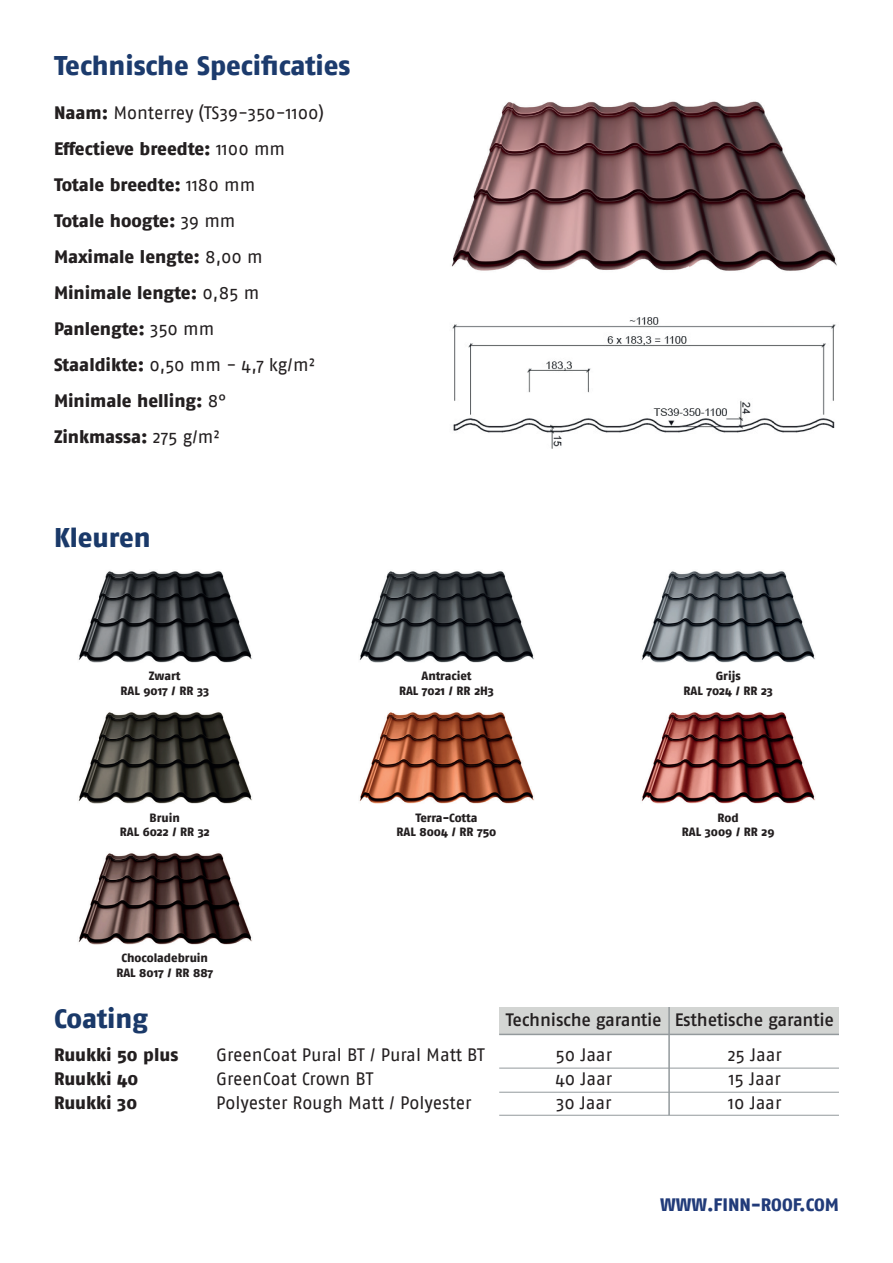
<style>
.page{position:relative;width:893px;height:1263px;background:#fff}
.page>*{position:absolute;margin:0;border:0;box-sizing:border-box;transform-origin:0 0}
.t1{font:800 27px "Fago Pro";color:#1c3b6d}
.t2{font:800 27px "Fago Pro";letter-spacing:-.005em;color:#1a3969}
.t3{font:800 18px/36px "Fago Pro";letter-spacing:-.005em;color:#231f20}
.t4{font:18px/24px "Fago Pro";letter-spacing:-.005em;color:#231f20;text-align:justify}
.t5{font:500 18px "Fago Pro";letter-spacing:-.015em;color:#231f20}
.t6{font:800 18px "Fago Pro";color:#213b79}
.t7{font:800 12px/14.4px "Fago Pro";color:#231f20;text-align:center}
.s1{font-weight:400}
</style>
<div class="page">
<img style="left:451px;top:101px;width:386px;height:170px">
<img style="left:452px;top:317px;width:384px;height:132px">
<img style="left:641px;top:571px;width:174px;height:92px">
<img style="left:641px;top:712px;width:174px;height:92px">
<img style="left:359px;top:571px;width:175px;height:92px">
<img style="left:359px;top:712px;width:175px;height:92px">
<img style="left:78px;top:571px;width:174px;height:92px">
<img style="left:78px;top:712px;width:174px;height:92px">
<img style="left:78px;top:853px;width:174px;height:92px">
<div style="left:499px;top:1007px;width:170px;height:27px;background:#d3d5d3"></div>
<div style="left:670px;top:1007px;width:169px;height:27px;background:#d3d5d3"></div>
<hr style="left:499px;top:1034px;width:340px;height:1px;background:#93999c">
<hr style="left:499px;top:1068px;width:340px;height:1px;background:#93999c">
<hr style="left:499px;top:1092px;width:340px;height:1px;background:#93999c">
<hr style="left:499px;top:1115px;width:340px;height:1px;background:#93999c">
<hr style="left:668px;top:1007px;width:2px;height:108px;background:#93999c">
<h1 class="t1" style="left:54px;top:50px;width:298px">Technische Specificaties</h1>
<p class="t3" style="left:54px;top:94px;width:272px">Naam: <span class="s1">Monterrey (TS39-350-1100)<br></span>Effectieve breedte: <span class="s1">1100 mm<br></span>Totale breedte: <span class="s1">1180 mm<br></span>Totale hoogte: <span class="s1">39 mm<br></span>Maximale lengte: <span class="s1">8,00 m<br></span>Minimale lengte: <span class="s1">0,85 m<br></span>Panlengte: <span class="s1">350 mm<br></span>Staaldikte: <span class="s1">0,50 mm - 4,7 kg/m²<br></span>Minimale helling: <span class="s1">8°<br></span>Zinkmassa: <span class="s1">275 g/m²</span></p>
<h1 class="t2" style="left:54px;top:521px;width:98px">Kleuren</h1>
<p class="t7" style="left:120px;top:669px;width:90px">Zwart<br>RAL 9017 / RR 33</p>
<p class="t7" style="left:399px;top:669px;width:97px">Antraciet<br>RAL 7021 / RR 2H3</p>
<p class="t7" style="left:683px;top:669px;width:91px">Grijs<br>RAL 7024 / RR 23</p>
<p class="t7" style="left:120px;top:810px;width:91px">Bruin<br>RAL 6022 / RR 32</p>
<p class="t7" style="left:396px;top:810px;width:101px">Terra-Cotta<br>RAL 8004 / RR 750</p>
<p class="t7" style="left:682px;top:810px;width:94px">Rod<br>RAL 3009 / RR 29</p>
<p class="t7" style="left:116px;top:951px;width:98px">Chocoladebruin<br>RAL 8017 / RR 887</p>
<h1 class="t2" style="left:54px;top:1003px;width:95px">Coating</h1>
<p class="t3" style="left:54px;top:1037px;width:126px">Ruukki 50 plus</p>
<p class="t4" style="left:216px;top:1043px;width:270px">GreenCoat Pural BT / Pural Matt BT</p>
<p class="t3" style="left:54px;top:1061px;width:86px">Ruukki 40</p>
<p class="t4" style="left:216px;top:1067px;width:159px">GreenCoat Crown BT</p>
<p class="t3" style="left:54px;top:1085px;width:85px">Ruukki 30</p>
<p class="t4" style="left:216px;top:1091px;width:257px">Polyester Rough Matt / Polyester</p>
<p class="t5" style="left:506px;top:1009px;width:330px">Technische garantie Esthetische garantie</p>
<p class="t4" style="left:556px;top:1043px;width:58px">50 Jaar 40 Jaar 30 Jaar</p>
<p class="t4" style="left:728px;top:1043px;width:55px">25 Jaar 15 Jaar 10 Jaar</p>
<p class="t6" style="left:660px;top:1194px;width:180px">WWW.FINN-ROOF.COM</p>
</div>
